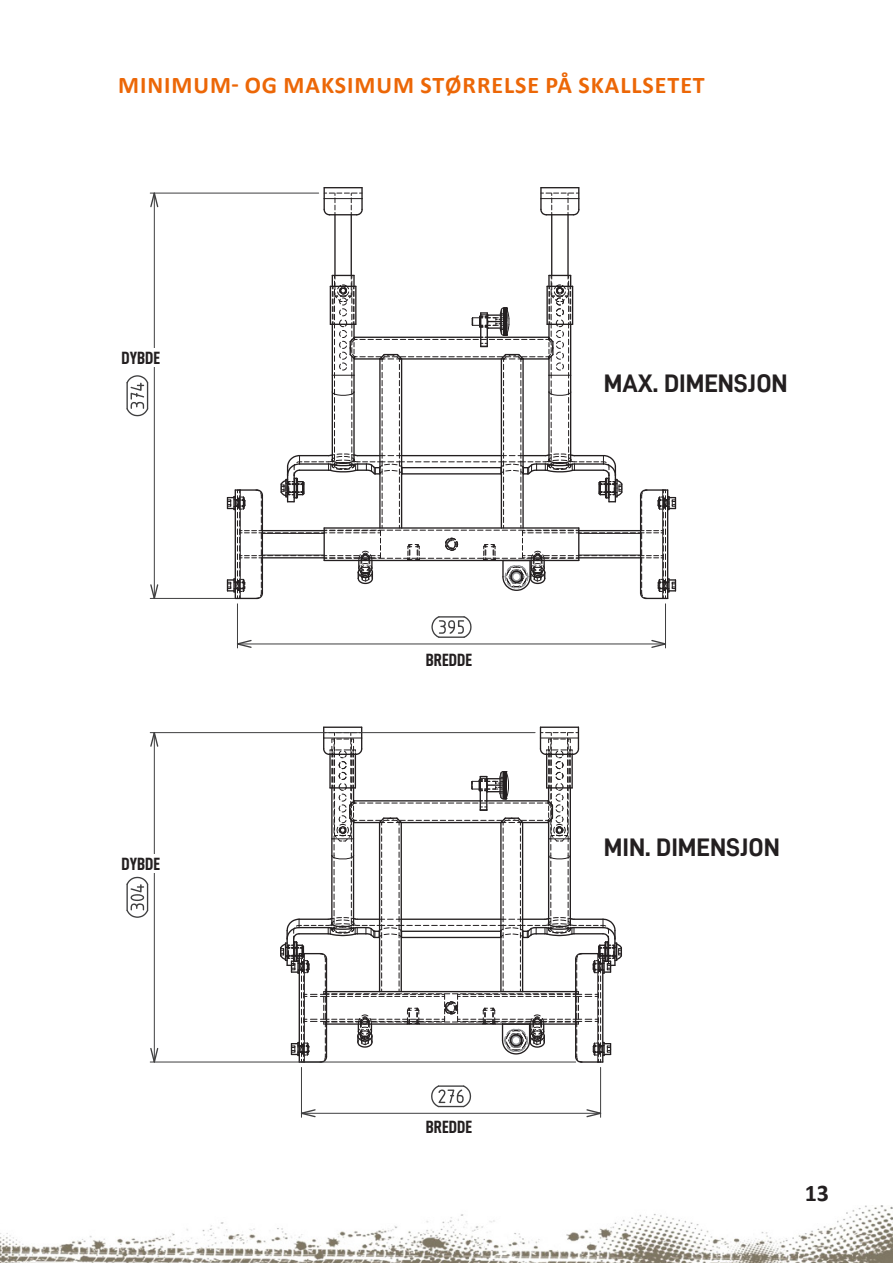
<style>
.page{position:relative;width:893px;height:1263px;background:#fff}
.page>*{position:absolute;margin:0;border:0;box-sizing:border-box;transform-origin:0 0}
.t1{font:25.5px "D DIN Bold";color:#231f20}
.Titre_de_niveau_2{font:700 24px "Calibri";letter-spacing:.04em;color:#ec6707}
.t2{font:700 24px "Calibri";color:#231f20}
.t3{font:17.85px "D DIN Condensed Bold";color:#231f20}
</style>
<div class="page">
<img style="left:0;top:1205px;width:893px;height:58px">
<hr style="left:324px;top:187px;width:38px;height:1px;background:#231f20">
<hr style="left:541px;top:187px;width:38px;height:1px;background:#231f20">
<hr style="left:351px;top:215px;width:1px;height:60px;background:#231f20">
<svg style="left:323px;top:188px;width:40px;height:28px"></svg>
<hr style="left:334px;top:215px;width:2px;height:60px;background:#231f20">
<hr style="left:567px;top:215px;width:2px;height:60px;background:#231f20">
<svg style="left:540px;top:188px;width:40px;height:28px"></svg>
<hr style="left:551px;top:215px;width:1px;height:60px;background:#231f20">
<hr style="left:324px;top:726px;width:38px;height:2px;background:#231f20">
<hr style="left:540px;top:726px;width:38px;height:2px;background:#231f20">
<hr style="left:154px;top:193px;width:1px;height:405px;background:#3f3f40">
<hr style="left:150px;top:598px;width:85px;height:1px;background:#3f3f40">
<hr style="left:150px;top:193px;width:169px;height:1px;background:#3f3f40">
<svg style="left:149px;top:583px;width:10px;height:16px"></svg>
<svg style="left:149px;top:192px;width:10px;height:16px"></svg>
<hr style="left:237px;top:644px;width:428px;height:1px;background:#3f3f40">
<hr style="left:237px;top:604px;width:1px;height:44px;background:#3f3f40">
<hr style="left:665px;top:604px;width:1px;height:44px;background:#3f3f40">
<svg style="left:236px;top:640px;width:17px;height:9px"></svg>
<svg style="left:650px;top:640px;width:16px;height:9px"></svg>
<hr style="left:154px;top:733px;width:1px;height:329px;background:#3f3f40">
<hr style="left:150px;top:732px;width:385px;height:1px;background:#3f3f40">
<hr style="left:150px;top:1062px;width:426px;height:1px;background:#3f3f40">
<svg style="left:149px;top:732px;width:10px;height:16px"></svg>
<svg style="left:149px;top:1047px;width:10px;height:16px"></svg>
<hr style="left:301px;top:1113px;width:300px;height:1px;background:#3f3f40">
<hr style="left:301px;top:1067px;width:1px;height:50px;background:#3f3f40">
<hr style="left:600px;top:1067px;width:1px;height:50px;background:#3f3f40">
<svg style="left:300px;top:1109px;width:17px;height:9px"></svg>
<svg style="left:585px;top:1108px;width:17px;height:10px"></svg>
<svg style="left:126px;top:375px;width:23px;height:42px"></svg>
<svg style="left:431px;top:616px;width:41px;height:22px"></svg>
<svg style="left:126px;top:876px;width:23px;height:42px"></svg>
<svg style="left:431px;top:1085px;width:41px;height:23px"></svg>
<svg style="left:227px;top:275px;width:450px;height:325px"></svg>
<svg style="left:279px;top:727px;width:343px;height:336px"></svg>
<div style="left:596px;top:348px;width:191px;height:74px;background:#fff"></div>
<div style="left:596px;top:817px;width:191px;height:74px;background:#fff"></div>
<div style="left:85px;top:854px;width:116px;height:19px;background:#fff"></div>
<div style="left:85px;top:348px;width:116px;height:19px;background:#fff"></div>
<p class="Titre_de_niveau_2" style="left:118px;top:68px;width:588px">MINIMUM- OG MAKSIMUM STØRRELSE PÅ SKALLSETET</p>
<p class="t3" style="left:122px;top:348px;width:40px">DYBDE</p>
<p class="t1" style="left:604px;top:369px;width:185px">MAX. DIMENSJON</p>
<p class="t3" style="left:122px;top:854px;width:40px">DYBDE</p>
<p class="t3" style="left:426px;top:650px;width:48px">BREDDE</p>
<p class="t3" style="left:426px;top:1117px;width:48px">BREDDE</p>
<p class="t1" style="left:604px;top:833px;width:178px">MIN. DIMENSJON</p>
<p class="t2" style="left:805px;top:1176px;width:26px">13</p>
</div>
